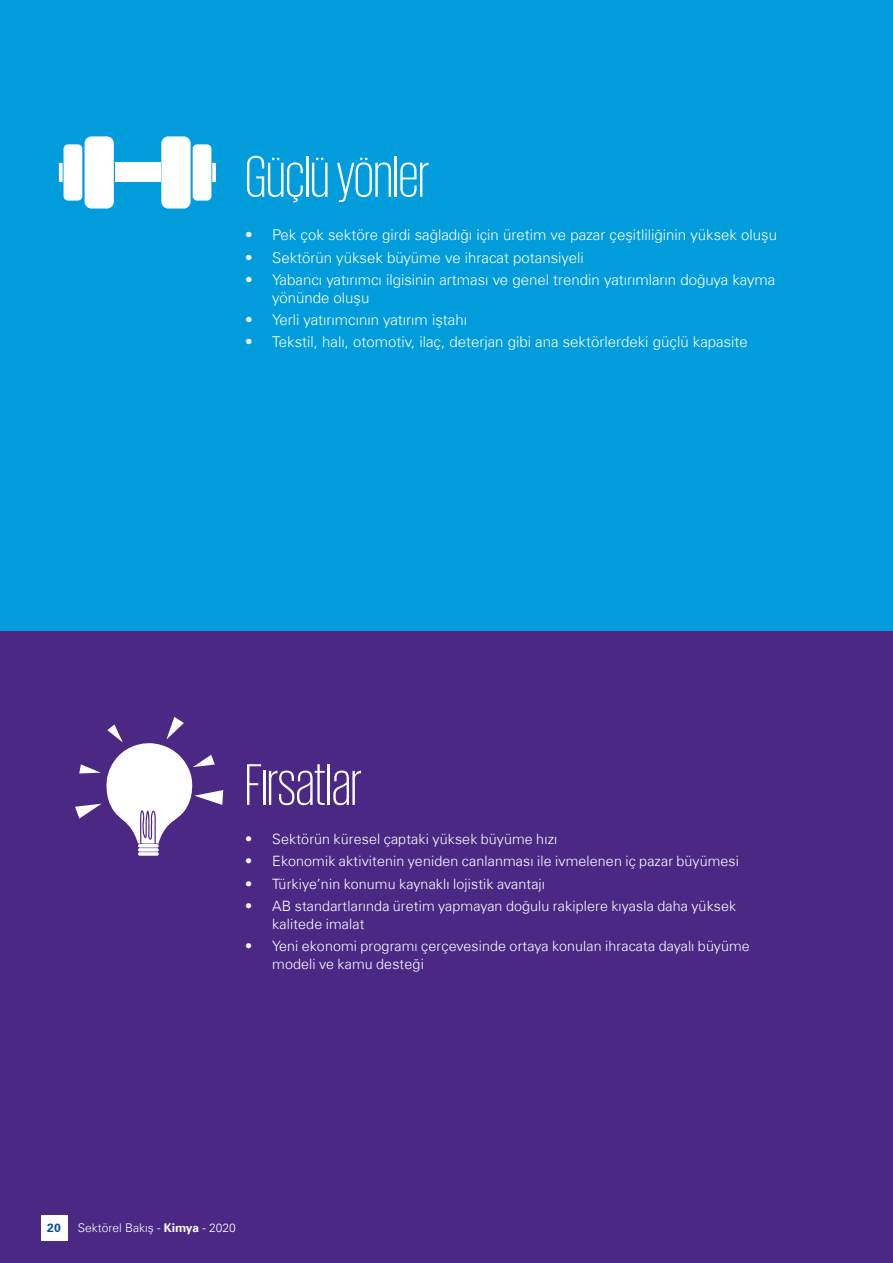
<style>
.page{position:relative;width:893px;height:1263px;background:#fff}
.page>*{position:absolute;margin:0;border:0;box-sizing:border-box;transform-origin:0 0}
.t1{font:300 60px "KPMG";color:#fff}
.t2{font:300 15px/18px "Universfor KPMG";color:#fff}
.t3{font:300 14.25px/18px "Universfor KPMG";letter-spacing:.01em;color:#fff}
.t4{font:300 12px "Universfor KPMG";color:#fff}
.t5{font:700 12px "Univers 65";color:#004e98}
.s1{font-weight:700}
</style>
<div class="page">
<div style="left:0;top:0;width:893px;height:631px;background:#009cdc"></div>
<div style="left:0;top:631px;width:893px;height:632px;background:#4b2884"></div>
<div style="left:161px;top:136px;width:30px;height:73px;background:#fff;border-radius:7px"></div>
<div style="left:193px;top:144px;width:18px;height:57px;background:#fff;border-radius:5px"></div>
<div style="left:85px;top:136px;width:29px;height:73px;background:#fff;border-radius:7px"></div>
<div style="left:64px;top:144px;width:18px;height:57px;background:#fff;border-radius:5px"></div>
<div style="left:115px;top:163px;width:45px;height:19px;background:#fff"></div>
<svg style="left:212px;top:163px;width:4px;height:19px"></svg>
<svg style="left:59px;top:163px;width:4px;height:19px"></svg>
<hr style="left:138px;top:844px;width:21px;height:3px;background:#fff;border-radius:2px">
<svg style="left:138px;top:848px;width:21px;height:4px"></svg>
<svg style="left:138px;top:852px;width:21px;height:4px"></svg>
<svg style="left:75px;top:717px;width:148px;height:126px"></svg>
<div style="left:41px;top:1215px;width:26px;height:26px;background:#fff"></div>
<h1 class="t1" style="left:245px;top:148px;width:186px">Güçlü yönler</h1>
<p class="t2" style="left:245px;top:226px;width:533px">• Pek çok sektöre girdi sağladığı için üretim ve pazar çeşitliliğinin yüksek oluşu</p>
<p class="t2" style="left:245px;top:248px;width:340px">• Sektörün yüksek büyüme ve ihracat potansiyeli</p>
<p class="t2" style="left:272px;top:270px;width:505px;text-indent:-27px">• Yabancı yatırımcı ilgisinin artması ve genel trendin yatırımların doğuya kayma yönünde oluşu</p>
<p class="t2" style="left:245px;top:311px;width:223px">• Yerli yatırımcının yatırım iştahı</p>
<p class="t2" style="left:245px;top:333px;width:504px">• Tekstil, halı, otomotiv, ilaç, deterjan gibi ana sektörlerdeki güçlü kapasite</p>
<h1 class="t1" style="left:245px;top:756px;width:118px">Fırsatlar</h1>
<p class="t3" style="left:245px;top:830px;width:314px">• Sektörün küresel çaptaki yüksek büyüme hızı</p>
<p class="t3" style="left:245px;top:852px;width:495px">• Ekonomik aktivitenin yeniden canlanması ile ivmelenen iç pazar büyümesi</p>
<p class="t3" style="left:245px;top:874px;width:301px">• Türkiye’nin konumu kaynaklı lojistik avantajı</p>
<p class="t3" style="left:272px;top:897px;width:466px;text-indent:-27px">• AB standartlarında üretim yapmayan doğulu rakiplere kıyasla daha yüksek kalitede imalat</p>
<p class="t3" style="left:272px;top:937px;width:479px;text-indent:-27px">• Yeni ekonomi programı çerçevesinde ortaya konulan ihracata dayalı büyüme modeli ve kamu desteği</p>
<p class="t5" style="left:47px;top:1220px;width:15px">20</p>
<p class="t4" style="left:78px;top:1220px;width:159px">Sektörel Bakış - <span class="s1">Kimya</span> - 2020</p>
</div>
